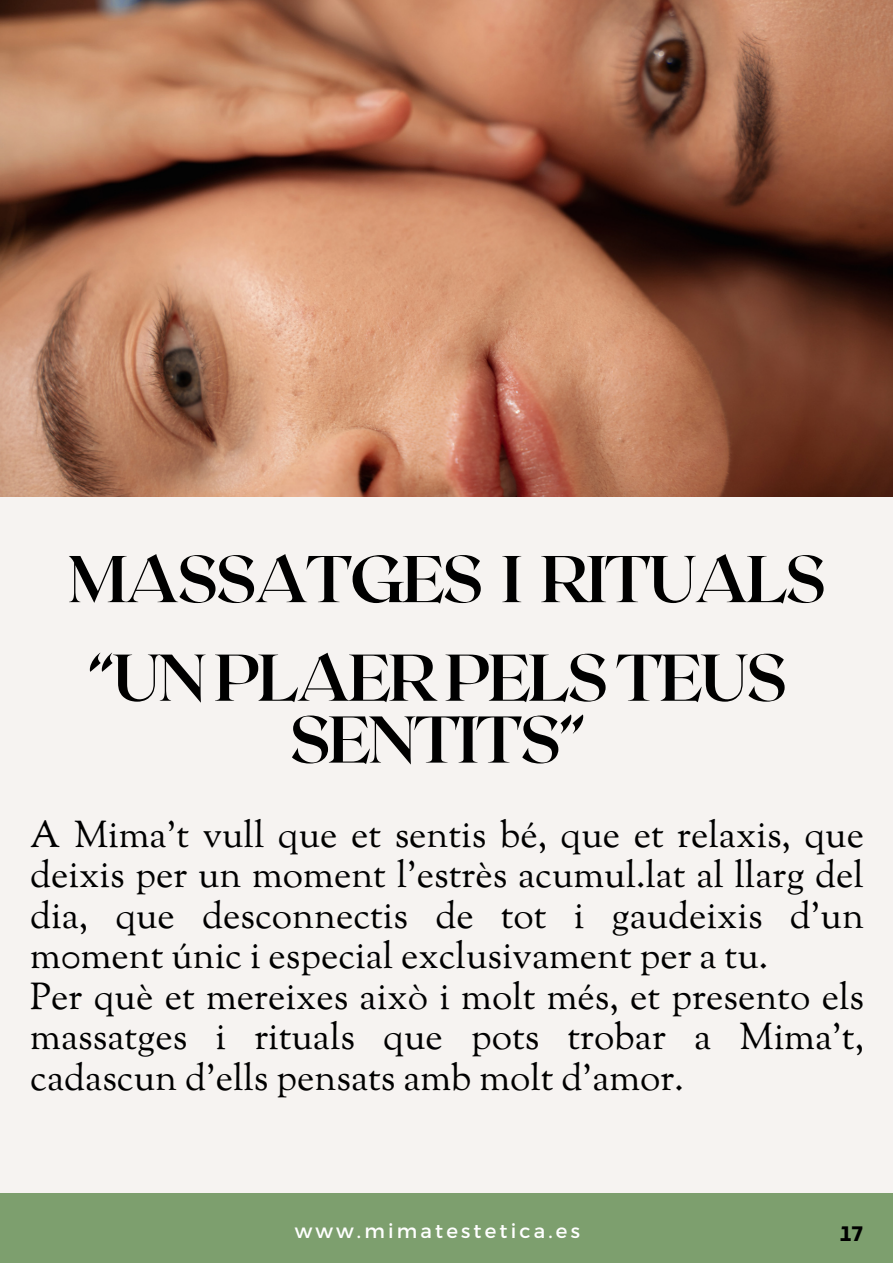
<style>
.page{position:relative;width:893px;height:1264px;background:#fff}
.page>*{position:absolute;margin:0;border:0;box-sizing:border-box;transform-origin:0 0}
.t1{font:700 65.85px/61.8px "Roxborough CF";letter-spacing:-.045em;color:#000;text-align:center}
.t2{font:37.2px/40.5px "Sorts Mill Goudy";color:#000;text-align:justify}
.t3{font:24px "RTL Media Pro Bold";color:#000}
.t4{font:19.65px "Montserrat";letter-spacing:.16em;color:#fff}
</style>
<div class="page">
<div style="left:0;top:0;width:892px;height:1262px;background:#f6f3f1"></div>
<img style="left:0;top:0;width:892px;height:496px">
<div style="left:0;top:1193px;width:892px;height:69px;background:#7d9f6e"></div>
<p class="t1" style="left:68px;top:545px;width:759px">MASSATGES I RITUALS</p>
<p class="t1" style="left:88px;top:643px;width:701px">“UN PLAER PELS TEUS<br>SENTITS”</p>
<p class="t2" style="left:30px;top:817px;width:835px">A Mima’t vull que et sentis bé, que et relaxis, que deixis per un moment l’estrès acumul.lat al llarg del dia, que desconnectis de tot i gaudeixis d’un m0ment únic i especial exclusivament per a tu.</p>
<p class="t2" style="left:30px;top:979px;width:835px">Per què et mereixes això i molt més, et presento els massatges i rituals que pots trobar a Mima’t, cadascun d’ells pensats amb molt d’amor.</p>
<p class="t4" style="left:295px;top:1217px;width:287px">www.mimatestetica.es</p>
<p class="t3" style="left:839px;top:1224px;width:25px">17</p>
</div>
